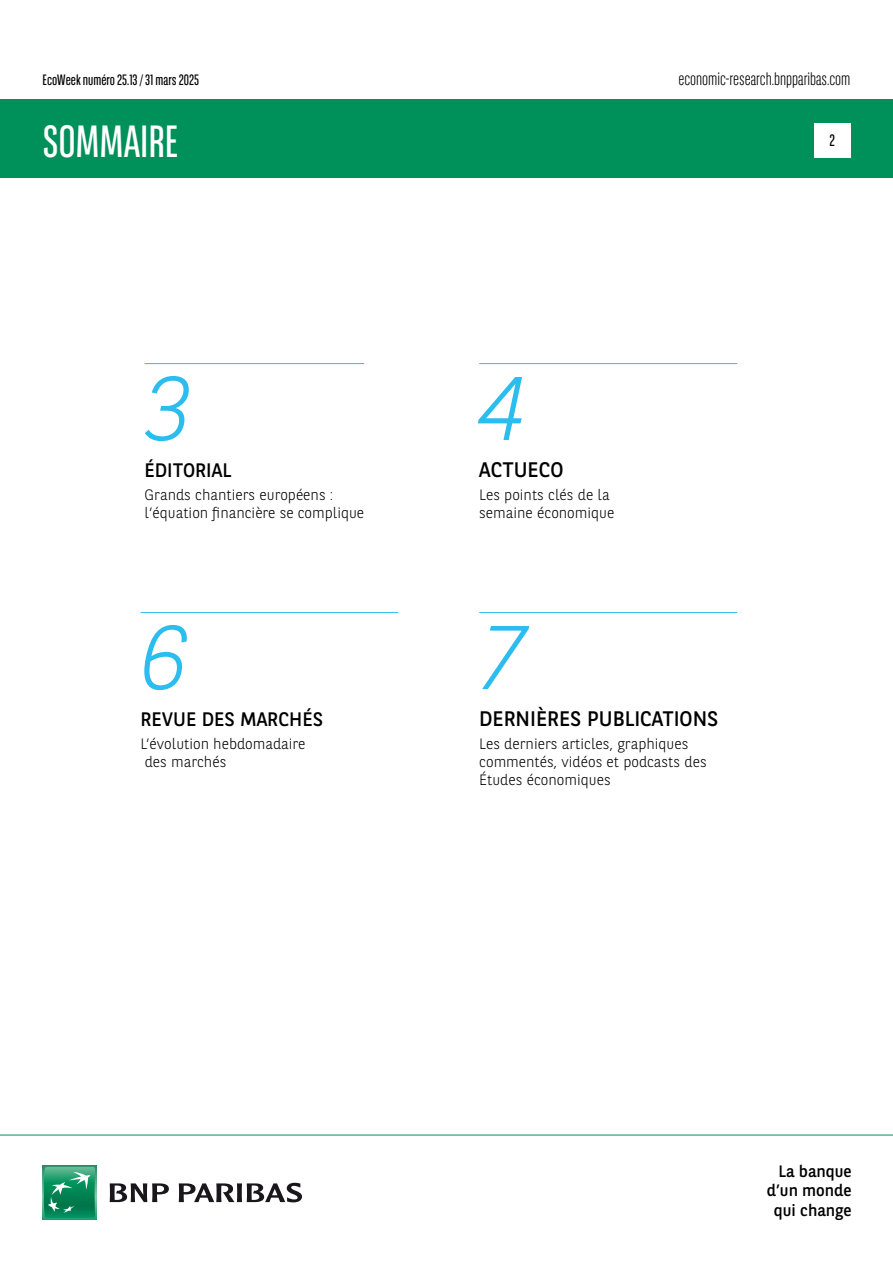
<style>
.page{position:relative;width:893px;height:1263px;background:#fff}
.page>*{position:absolute;margin:0;border:0;box-sizing:border-box;transform-origin:0 0}
.t1{font:italic 300 90px "BNPP Sans";color:#2abdee}
.t2{font:45px "BNPP Sans Condensed";color:#fff}
.t3{font:21px "BNPP Sans";color:#000}
.t4{font:19.5px "BNPP Sans";color:#000}
.t5{font:300 18px "BNPP Sans Condensed";color:#000}
.t6{font:16.5px/19.8px "BNPP Sans";color:#000;text-align:right}
.t7{font:16.5px "BNPP Sans Condensed";color:#000}
.t8{font:300 15px/18px "BNPP Sans";color:#000}
.t9{font:15px "BNPP Sans Condensed";color:#000}
</style>
<div class="page">
<div style="left:1px;top:99px;width:892px;height:78px;background:#00915b"></div>
<svg style="left:43px;top:1166px;width:53px;height:53px"></svg>
<svg style="left:44px;top:1167px;width:51px;height:51px;background:#26996e"></svg>
<svg style="left:110px;top:1183px;width:59px;height:19px"></svg>
<svg style="left:179px;top:1183px;width:123px;height:19px"></svg>
<hr style="left:0;top:1135px;width:893px;height:1px;background:#00915b">
<div style="left:814px;top:123px;width:36px;height:34px;background:#fff"></div>
<hr style="left:145px;top:363px;width:219px;height:1px;background:#2abdee">
<hr style="left:479px;top:612px;width:258px;height:1px;background:#2abdee">
<hr style="left:141px;top:612px;width:257px;height:1px;background:#2abdee">
<hr style="left:479px;top:363px;width:258px;height:1px;background:#2abdee">
<p class="t9" style="left:43px;top:70px;width:158px">EcoWeek numéro 25.13 / 31 mars 2025</p>
<p class="t5" style="left:678px;top:67px;width:174px">economic-research.bnpparibas.com</p>
<h2 class="t2" style="left:43px;top:113px;width:137px">SOMMAIRE</h2>
<p class="t7" style="left:829px;top:130px;width:7px">2</p>
<h1 class="t1" style="left:145px;top:347px;width:49px">3</h1>
<h3 class="t4" style="left:145px;top:457px;width:88px">ÉDITORIAL</h3>
<p class="t8" style="left:145px;top:485px;width:221px">Grands chantiers européens : l’équation financière se complique</p>
<h1 class="t1" style="left:141px;top:596px;width:49px">6</h1>
<h3 class="t4" style="left:141px;top:706px;width:184px">REVUE DES MARCHÉS</h3>
<p class="t8" style="left:141px;top:734px;width:167px">L’évolution hebdomadaire des marchés</p>
<h1 class="t1" style="left:479px;top:347px;width:49px">4</h1>
<h3 class="t3" style="left:479px;top:456px;width:86px">ACTUECO</h3>
<p class="t8" style="left:479px;top:485px;width:137px">Les points clés de la semaine économique</p>
<h1 class="t1" style="left:479px;top:596px;width:49px">7</h1>
<h3 class="t3" style="left:479px;top:705px;width:241px">DERNIÈRES PUBLICATIONS</h3>
<p class="t8" style="left:479px;top:734px;width:229px">Les derniers articles, graphiques commentés, vidéos et podcasts des<br>Études économiques</p>
<p class="t6" style="left:767px;top:1160px;width:86px">La banque d’un monde qui change</p>
</div>
